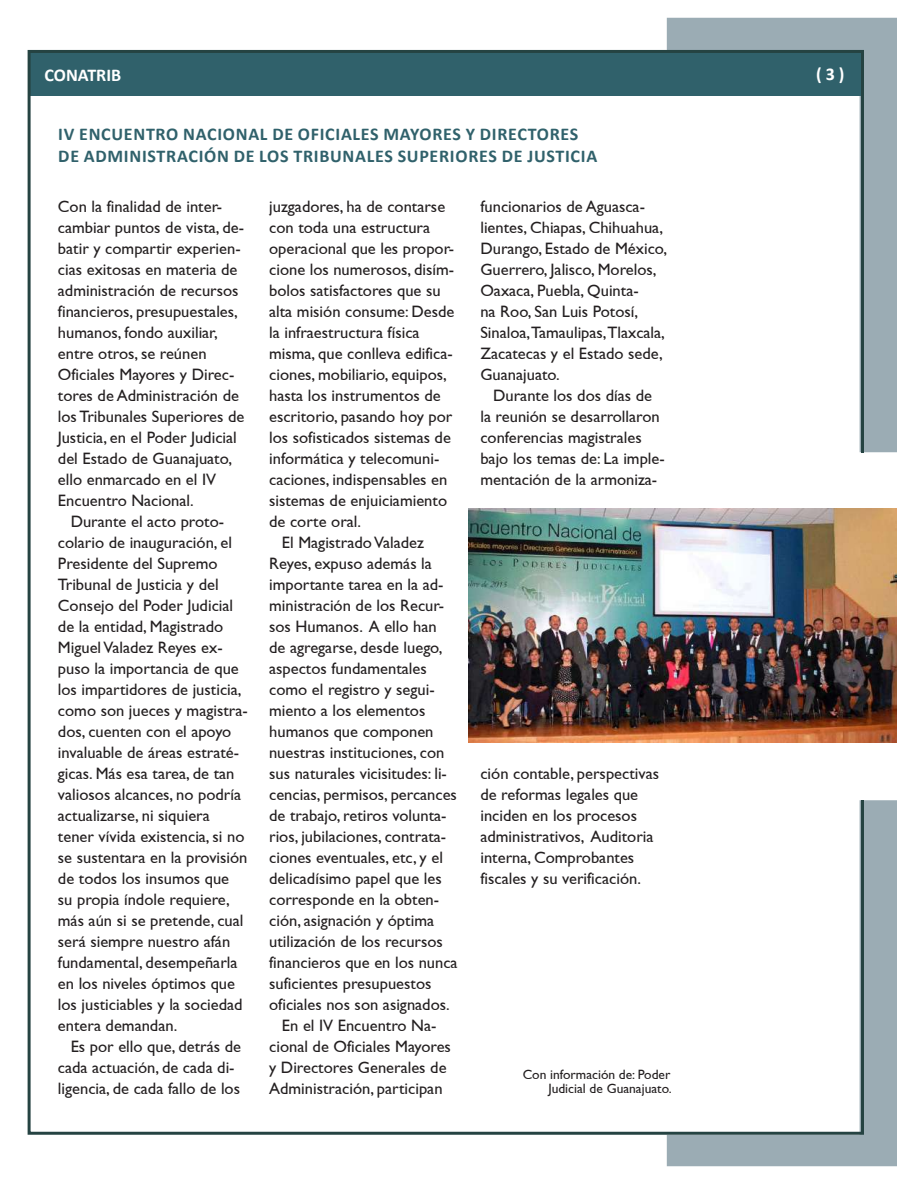
<style>
.page{position:relative;width:918px;height:1188px;background:#fff}
.page>*{position:absolute;margin:0;border:0;box-sizing:border-box;transform-origin:0 0}
.t1{font:700 18px "Calibri";letter-spacing:.04em;color:#30616b}
.t2{font:700 18px "Calibri";color:#fff}
.t3{font:16.5px/21px "Gill Sans";color:#231f20}
.t4{font:13.5px/15px "Gill Sans";color:#231f20;text-align:right}
</style>
<div class="page">
<svg style="left:667px;top:18px;width:230px;height:434px"></svg>
<svg style="left:667px;top:800px;width:230px;height:366px"></svg>
<div style="left:28px;top:52px;width:836px;height:44px;background:#30616b"></div>
<img style="left:468px;top:509px;width:429px;height:233px">
<p class="t2" style="left:44px;top:64px;width:78px">CONATRIB</p>
<p class="t2" style="left:816px;top:63px;width:30px">( 3 )</p>
<p class="t1" style="left:58px;top:123px;width:43px">IV ENCUENTRO</p>
<p class="t1" style="left:183px;top:123px;width:24px">NACIONAL</p>
<p class="t1" style="left:272px;top:123px;width:48px">DE OFICIALES</p>
<p class="t1" style="left:384px;top:123px;width:28px">MAYORES</p>
<p class="t1" style="left:466px;top:123px;width:37px">Y DIRECTORES</p>
<p class="t1" style="left:58px;top:145px;width:48px">DE ADMINISTRACI</p>
<p class="t1" style="left:204px;top:145px;width:66px">ÓNDE LOS</p>
<p class="t1" style="left:293px;top:145px;width:21px">TRIBUNALES</p>
<p class="t1" style="left:398px;top:145px;width:21px">SUPERIORES</p>
<p class="t1" style="left:502px;top:145px;width:43px">DE JUSTICIA</p>
<p class="t3" style="left:58px;top:195px;width:188px">Con la finalidad de inter&shy;cambiar puntos de vista, de&shy;batir y compartir experien&shy;cias exitosas en materia de administración de recursos financieros, presupuestales, humanos, fondo auxiliar, entre otros, se reúnen<br>Oficiales Mayores y Direc&shy;tores de Administración de los Tribunales Superiores de<br>Justicia, en el Poder Judicial del Estado de Guanajuato, ello enmarcado en el IV<br>Encuentro Nacional.</p>
<p class="t3" style="left:58px;top:510px;width:191px;text-indent:13px">Durante el acto proto&shy;colario de inauguración, el<br>Presidente del Supremo<br>Tribunal de Justicia y del<br>Consejo del Poder Judicial de la entidad, Magistrado<br>Miguel Valadez Reyes ex&shy;puso la importancia de que los impartidores de justicia, como son jueces y magistra&shy;dos, cuenten con el apoyo invaluable de áreas estraté&shy;gicas. Más esa tarea, de tan valiosos alcances, no podría actualizarse, ni siquiera tener vívida existencia, si no se sustentara en la provisión de todos los insumos que su propia índole requiere, más aún si se pretende, cual será siempre nuestro afán fundamental, desempeñarla en los niveles óptimos que los justiciables y la sociedad entera demandan.</p>
<p class="t3" style="left:58px;top:1036px;width:185px;text-indent:13px">Es por ello que, detrás de cada actuación, de cada di&shy;ligencia, de cada fallo de los</p>
<p class="t3" style="left:269px;top:196px;width:178px">juzgadores, ha de contarse</p>
<p class="t3" style="left:269px;top:217px;width:163px">con toda una estructura</p>
<p class="t3" style="left:269px;top:238px;width:187px">operacional que les propor-</p>
<p class="t3" style="left:269px;top:259px;width:186px">cione los numerosos, disím-</p>
<p class="t3" style="left:269px;top:280px;width:173px">bolos satisfactores que su</p>
<p class="t3" style="left:269px;top:301px;width:187px">alta misión consume: Desde</p>
<p class="t3" style="left:269px;top:322px;width:152px">la infraestructura física</p>
<p class="t3" style="left:269px;top:343px;width:185px">misma, que conlleva edifica-</p>
<p class="t3" style="left:269px;top:364px;width:179px">ciones, mobiliario, equipos,</p>
<p class="t3" style="left:269px;top:385px;width:173px">hasta los instrumentos de</p>
<p class="t3" style="left:269px;top:406px;width:185px">escritorio, pasando hoy por</p>
<p class="t3" style="left:269px;top:427px;width:183px">los sofisticados sistemas de</p>
<p class="t3" style="left:269px;top:448px;width:172px">informática y telecomuni-</p>
<p class="t3" style="left:269px;top:469px;width:180px">caciones, indispensables en</p>
<p class="t3" style="left:269px;top:490px;width:179px">sistemas de enjuiciamiento</p>
<p class="t3" style="left:269px;top:511px;width:94px">de corte oral.</p>
<p class="t3" style="left:282px;top:532px;width:143px">El Magistrado Valadez</p>
<p class="t3" style="left:269px;top:553px;width:164px">Reyes, expuso además la</p>
<p class="t3" style="left:269px;top:574px;width:176px">importante tarea en la ad-</p>
<p class="t3" style="left:269px;top:595px;width:176px">ministración de los Recur-</p>
<p class="t3" style="left:269px;top:616px;width:169px">sos Humanos. A ello han</p>
<p class="t3" style="left:269px;top:637px;width:175px">de agregarse, desde luego,</p>
<p class="t3" style="left:269px;top:658px;width:159px">aspectos fundamentales</p>
<p class="t3" style="left:269px;top:679px;width:167px">como el registro y segui-</p>
<p class="t3" style="left:269px;top:700px;width:158px">miento a los elementos</p>
<p class="t3" style="left:269px;top:721px;width:166px">humanos que componen</p>
<p class="t3" style="left:269px;top:742px;width:177px">nuestras instituciones, con</p>
<p class="t3" style="left:269px;top:763px;width:179px">sus naturales vicisitudes: li-</p>
<p class="t3" style="left:269px;top:784px;width:189px">cencias, permisos, percances</p>
<p class="t3" style="left:269px;top:805px;width:179px">de trabajo, retiros volunta-</p>
<p class="t3" style="left:269px;top:826px;width:179px">rios, jubilaciones, contrata-</p>
<p class="t3" style="left:269px;top:847px;width:175px">ciones eventuales, etc, y el</p>
<p class="t3" style="left:269px;top:868px;width:174px">delicadísimo papel que les</p>
<p class="t3" style="left:269px;top:889px;width:171px">corresponde en la obten-</p>
<p class="t3" style="left:269px;top:910px;width:166px">ción, asignación y óptima</p>
<p class="t3" style="left:269px;top:931px;width:175px">utilización de los recursos</p>
<p class="t3" style="left:269px;top:952px;width:190px">financieros que en los nunca</p>
<p class="t3" style="left:269px;top:973px;width:164px">suficientes presupuestos</p>
<p class="t3" style="left:269px;top:994px;width:182px">oficiales nos son asignados.</p>
<p class="t3" style="left:282px;top:1015px;width:156px">En el IV Encuentro Na-</p>
<p class="t3" style="left:269px;top:1036px;width:183px">cional de Oficiales Mayores</p>
<p class="t3" style="left:269px;top:1057px;width:179px">y Directores Generales de</p>
<p class="t3" style="left:269px;top:1078px;width:175px">Administración, participan</p>
<p class="t3" style="left:480px;top:196px;width:188px">funcionarios de Aguasca&shy;lientes, Chiapas, Chihuahua,<br>Durango, Estado de México,<br>Guerrero, Jalisco, Morelos,<br>Oaxaca, Puebla, Quinta-<br>na Roo, San Luis Potosí,<br>Sinaloa,Tamaulipas,Tlaxcala,<br>Zacatecas y el Estado sede,<br>Guanajuato.</p>
<p class="t3" style="left:480px;top:385px;width:186px;text-indent:13px">Durante los dos días de la reunión se desarrollaron conferencias magistrales bajo los temas de: La imple&shy;mentación de la armoniza-</p>
<p class="t3" style="left:480px;top:763px;width:180px">ción contable, perspectivas de reformas legales que inciden en los procesos administrativos, Auditoria interna, Comprobantes fiscales y su verificación.</p>
<p class="t4" style="left:523px;top:1066px;width:151px">Con información de: Poder<br>Judicial de Guanajuato.</p>
</div>
